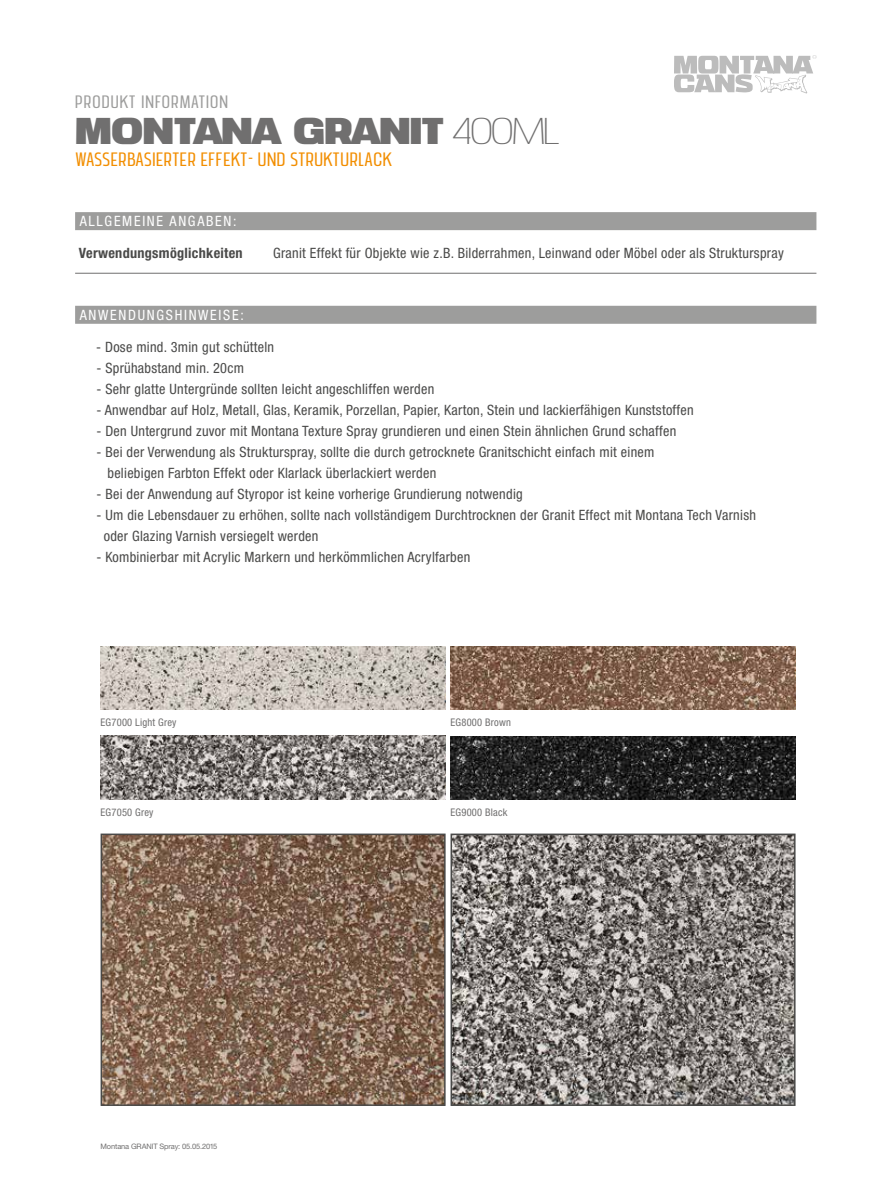
<style>
.page{position:relative;width:893px;height:1191px;background:#fff}
.page>*{position:absolute;margin:0;border:0;box-sizing:border-box;transform-origin:0 0}
.t1{font:40.5px "Montana Expanded Black Eng";letter-spacing:-.025em;color:#706f6f}
.t2{font:100 21px "Montana";letter-spacing:.025em;color:#f28e00}
.t3{font:100 19.5px "Montana";letter-spacing:.055em;color:#9d9d9c}
.t4{font:condensed 14.25px/21px "Helvetica Neue";letter-spacing:.02em;color:#4a4a49}
.t5{font:condensed 14.25px "Helvetica Neue";letter-spacing:.12em;color:#fff}
.t6{font:700 condensed 14.25px "Helvetica Neue";letter-spacing:.02em;color:#4a4a49}
.t7{font:condensed 10.5px "Helvetica Neue";letter-spacing:.02em;color:#706f6f}
.t8{font:7.5px "Helvetica Neue CE";letter-spacing:-.02em;color:#706f6f}
.s1{font-family:"Montana Expanded Strong Hairline"}
</style>
<div class="page">
<svg style="left:674px;top:55px;width:142px;height:39px"></svg>
<div style="left:75px;top:212px;width:741px;height:18px;background:#9d9d9c"></div>
<hr style="left:75px;top:273px;width:741px;height:1px;background:#706f6f">
<div style="left:75px;top:306px;width:741px;height:18px;background:#9d9d9c"></div>
<img style="left:104px;top:836px;width:339px;height:267px">
<div style="left:101px;top:833px;width:345px;height:273px;border:2px solid #4a4a49"></div>
<img style="left:453px;top:836px;width:339px;height:267px">
<div style="left:450px;top:833px;width:345px;height:273px;border:2px solid #4a4a49"></div>
<img style="left:101px;top:646px;width:345px;height:64px">
<img style="left:101px;top:736px;width:345px;height:63px">
<img style="left:450px;top:736px;width:345px;height:64px">
<img style="left:450px;top:646px;width:345px;height:64px">
<h3 class="t3" style="left:75px;top:92px;width:154px">PRODUKT INFORMATION</h3>
<h1 class="t1" style="left:75px;top:109px;width:486px">MONTANA GRANIT <span class="s1">400ML</span></h1>
<h2 class="t2" style="left:75px;top:150px;width:319px">WASSERBASIERTER EFFEKT- UND STRUKTURLACK</h2>
<p class="t5" style="left:80px;top:213px;width:158px">ALLGEMEINE ANGABEN:</p>
<p class="t6" style="left:79px;top:244px;width:165px">Verwendungsmöglichkeiten</p>
<p class="t4" style="left:273px;top:242px;width:512px">Granit Effekt für Objekte wie z.B. Bilderrahmen, Leinwand oder Möbel oder als Strukturspray</p>
<p class="t5" style="left:80px;top:306px;width:166px">ANWENDUNGSHINWEISE:</p>
<p class="t4" style="left:96px;top:336px;width:180px">- Dose mind. 3min gut schütteln</p>
<p class="t4" style="left:96px;top:357px;width:149px">- Sprühabstand min. 20cm</p>
<p class="t4" style="left:96px;top:378px;width:339px">- Sehr glatte Untergründe sollten leicht angeschliffen werden</p>
<p class="t4" style="left:96px;top:399px;width:599px">- Anwendbar auf Holz, Metall, Glas, Keramik, Porzellan, Papier, Karton, Stein und lackierfähigen Kunststoffen</p>
<p class="t4" style="left:96px;top:420px;width:581px">- Den Untergrund zuvor mit Montana Texture Spray grundieren und einen Stein ähnlichen Grund schaffen</p>
<p class="t4" style="left:107px;top:441px;width:548px;text-indent:-11px">- Bei der Verwendung als Strukturspray, sollte die durch getrocknete Granitschicht einfach mit einem beliebigen Farbton Effekt oder Klarlack überlackiert werden</p>
<p class="t4" style="left:96px;top:483px;width:428px">- Bei der Anwendung auf Styropor ist keine vorherige Grundierung notwendig</p>
<p class="t4" style="left:104px;top:504px;width:654px;text-indent:-7px">- Um die Lebensdauer zu erhöhen, sollte nach vollständigem Durchtrocknen der Granit Effect mit Montana Tech Varnish oder Glazing Varnish versiegelt werden</p>
<p class="t4" style="left:96px;top:546px;width:375px">- Kombinierbar mit Acrylic Markern und herkömmlichen Acrylfarben</p>
<p class="t7" style="left:101px;top:716px;width:77px">EG7000 Light Grey</p>
<p class="t7" style="left:450px;top:716px;width:62px">EG8000 Brown</p>
<p class="t7" style="left:101px;top:806px;width:54px">EG7050 Grey</p>
<p class="t7" style="left:450px;top:806px;width:58px">EG9000 Black</p>
<p class="t8" style="left:101px;top:1142px;width:118px">Montana GRANIT Spray: 05.05.2015</p>
</div>
